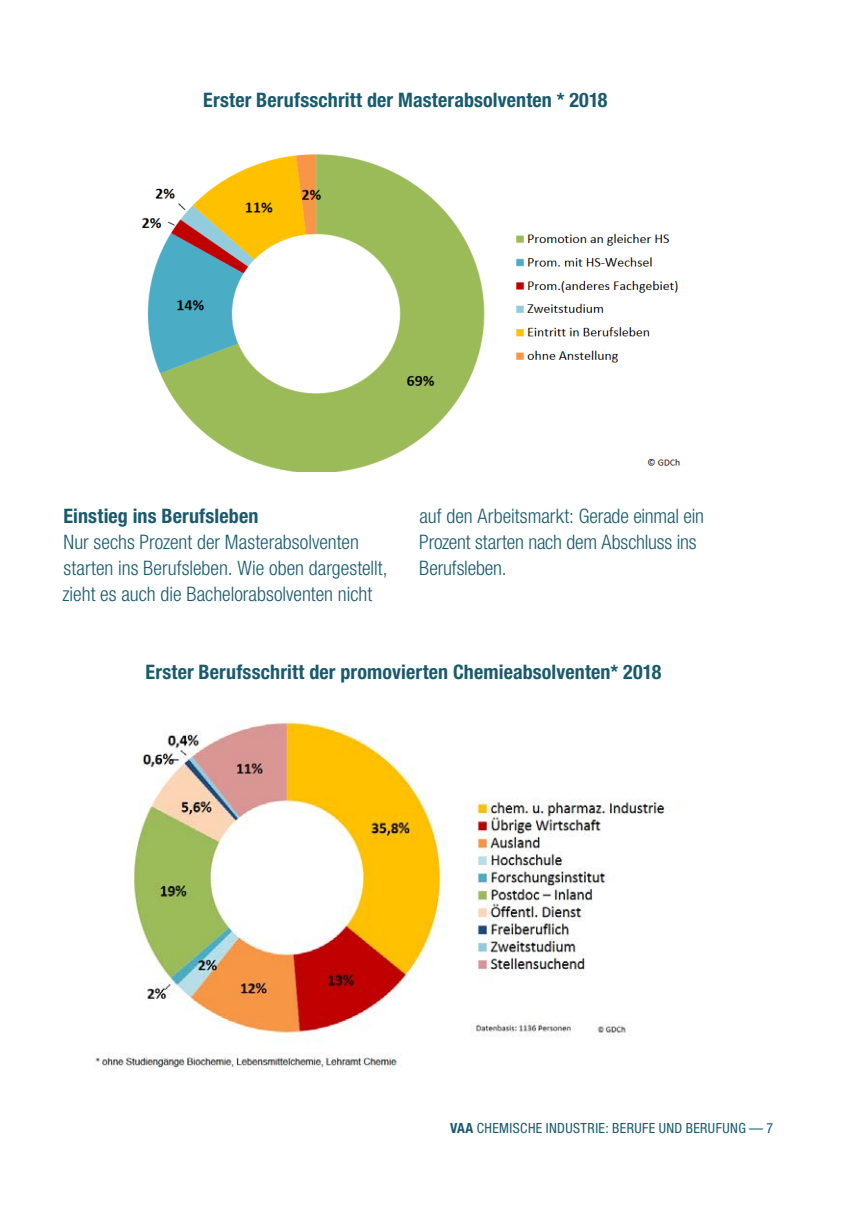
<style>
.page{position:relative;width:857px;height:1225px;background:#fff}
.page>*{position:absolute;margin:0;border:0;box-sizing:border-box;transform-origin:0 0}
.t1{font:300 condensed 20px/26px "Helvetica Neue LT Std";color:#195b6d}
.t2{font:700 condensed 20px "Helvetica Neue LT Std";letter-spacing:.005em;color:#195b6d}
.t3{font:condensed 14px "Helvetica Neue LT Std";letter-spacing:.03em;color:#195b6d}
.s1{font-weight:700}
</style>
<div class="page">
<img style="left:141px;top:154px;width:539px;height:317px">
<img style="left:95px;top:721px;width:573px;height:347px">
<p class="t2" style="left:203px;top:88px;width:405px">Erster Berufsschritt der Masterabsolventen * 2018</p>
<p class="t2" style="left:64px;top:504px;width:196px">Einstieg ins Berufsleben</p>
<p class="t1" style="left:63px;top:529px;width:326px">Nur sechs Prozent der Masterabsolventen starten ins Berufsleben. Wie oben dargestellt, zieht es auch die Bachelorabsolventen nicht</p>
<p class="t1" style="left:419px;top:503px;width:286px">auf den Arbeitsmarkt: Gerade einmal ein<br>Prozent starten nach dem Abschluss ins<br>Berufsleben.</p>
<p class="t2" style="left:145px;top:660px;width:517px">Erster Berufsschritt der promovierten Chemieabsolventen* 2018</p>
<p class="t3" style="left:450px;top:1119px;width:324px"><span class="s1">VAA</span> CHEMISCHE INDUSTRIE: BERUFE UND BERUFUNG — 7</p>
</div>
